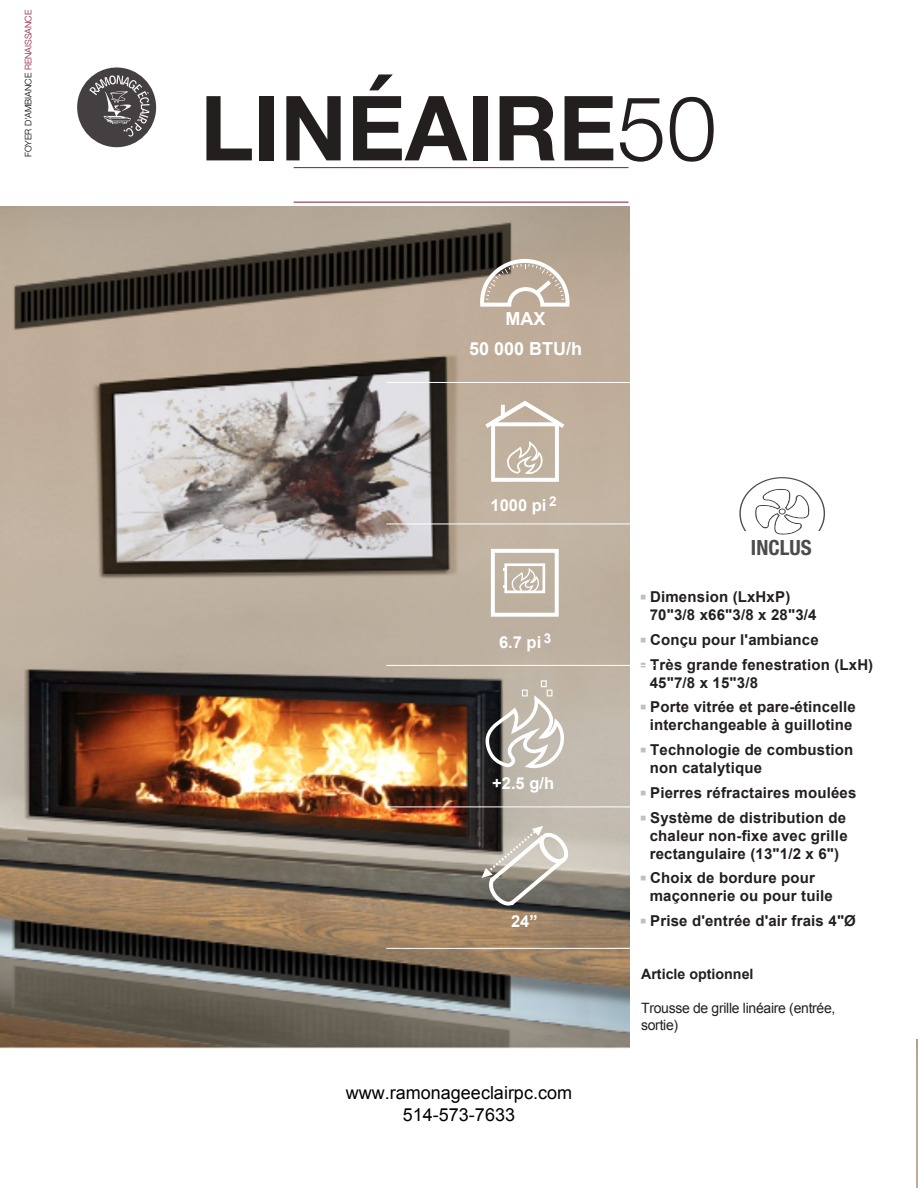
<style>
.page{position:relative;width:918px;height:1188px;background:#fff}
.page>*{position:absolute;margin:0;border:0;box-sizing:border-box;transform-origin:0 0}
.t1{font:700 90px "Helvetica Neue";color:#241f1f}
.t2{font:700 condensed 21px "Helvetica Neue LT Pro";color:#4e4b4c}
.t3{font:18px/21.6px "Arial";color:#000;text-align:center}
.t4{font:700 18px/29.8px "Arial";color:#fff;text-align:center}
.t5{font:700 16.5px "Arial";color:#fff}
.t6{font:700 15px/18px "Arial";letter-spacing:.01em;color:#241f1f}
.t7{font:14.25px/17.1px "Arial";letter-spacing:-.02em;color:#241f1f}
.t8{font:700 14.25px "Arial";color:#241f1f}
.t9{font:300 9px "Helvetica Neue";color:#000}
.s1{color:#891734}
.s2{font-weight:300}
.s3{font-family:"Lato";font-weight:800;color:#c0bfc1}
</style>
<div class="page">
<img style="left:0;top:206px;width:629px;height:842px">
<svg style="left:0;top:506px;width:1px;height:175px"></svg>
<div style="left:77px;top:67px;width:79px;height:80px;background:#444041;border-radius:50%"></div>
<hr style="left:294px;top:202px;width:334px;height:1px;background:#891734">
<img style="left:78px;top:67px;width:79px;height:75px">
<hr style="left:294px;top:167px;width:334px;height:1px;background:#891734">
<svg style="left:755px;top:489px;width:54px;height:46px"></svg>
<hr style="left:386px;top:948px;width:269px;height:1px;background:#fff">
<hr style="left:386px;top:382px;width:269px;height:1px;background:#fff">
<hr style="left:386px;top:524px;width:269px;height:1px;background:#fff">
<hr style="left:386px;top:665px;width:269px;height:1px;background:#fff">
<hr style="left:386px;top:806px;width:269px;height:1px;background:#fff">
<svg style="left:478px;top:257px;width:94px;height:52px"></svg>
<svg style="left:481px;top:398px;width:88px;height:86px"></svg>
<div style="left:491px;top:549px;width:68px;height:68px;border:4px solid #fff"></div>
<div style="left:504px;top:563px;width:41px;height:30px;border:3px solid #fff"></div>
<svg style="left:504px;top:566px;width:35px;height:28px"></svg>
<div style="left:541px;top:680px;width:6px;height:7px;border:1px solid #fff"></div>
<svg style="left:481px;top:690px;width:149px;height:241px;background:#a7a095"></svg>
<p class="t9" style="left:21px;top:157px;width:149px;rotate:-90deg">FOYER D'AMBIANCE <span class="s1">RENAISSANCE</span></p>
<h1 class="t1" style="left:200px;top:58px;width:518px">LINÉAIRE<span class="s2">50</span></h1>
<p class="t4" style="left:469px;top:304px;width:115px">MAX<br>50 000 BTU/h</p>
<p class="t5" style="left:491px;top:495px;width:67px">1000 pi <sup>2</sup></p>
<p class="t5" style="left:499px;top:632px;width:54px">6.7 pi <sup>3</sup></p>
<p class="t5" style="left:492px;top:772px;width:63px">+2.5 g/h</p>
<p class="t5" style="left:511px;top:910px;width:28px">24”</p>
<p class="t3" style="left:346px;top:1082px;width:228px">www.ramonageeclairpc.com<br>514-573-7633</p>
<h2 class="t2" style="left:751px;top:535px;width:62px">INCLUS</h2>
<p class="t6" style="left:650px;top:588px;width:168px;text-indent:-10px"><span class="s3">▪</span> Dimension (LxHxP)<br>70"3/8 x66"3/8 x 28"3/4</p>
<p class="t6" style="left:640px;top:631px;width:180px"><span class="s3">▪</span> Conçu pour l'ambiance</p>
<p class="t6" style="left:650px;top:656px;width:225px;text-indent:-10px"><span class="s3">▪</span> Très grande fenestration (LxH)<br>45"7/8 x 15"3/8</p>
<p class="t6" style="left:640px;top:699px;width:217px;text-align:center"><span class="s3">▪</span> Porte vitrée et pare-étincelle interchangeable à guillotine</p>
<p class="t6" style="left:650px;top:741px;width:205px;text-indent:-10px"><span class="s3">▪</span> Technologie de combustion non catalytique</p>
<p class="t6" style="left:640px;top:784px;width:218px"><span class="s3">▪</span> Pierres réfractaires moulées</p>
<p class="t6" style="left:650px;top:809px;width:199px;text-align:justify;text-indent:-10px"><span class="s3">▪</span> Système de distribution de chaleur non-fixe avec grille rectangulaire (13"1/2 x 6")</p>
<p class="t6" style="left:650px;top:870px;width:185px;text-indent:-10px"><span class="s3">▪</span> Choix de bordure pour maçonnerie ou pour tuile</p>
<p class="t6" style="left:640px;top:912px;width:217px"><span class="s3">▪</span> Prise d'entrée d'air frais 4"Ø</p>
<p class="t8" style="left:641px;top:965px;width:114px">Article optionnel</p>
<p class="t7" style="left:641px;top:1000px;width:196px">Trousse de grille linéaire (entrée, sortie)</p>
</div>
